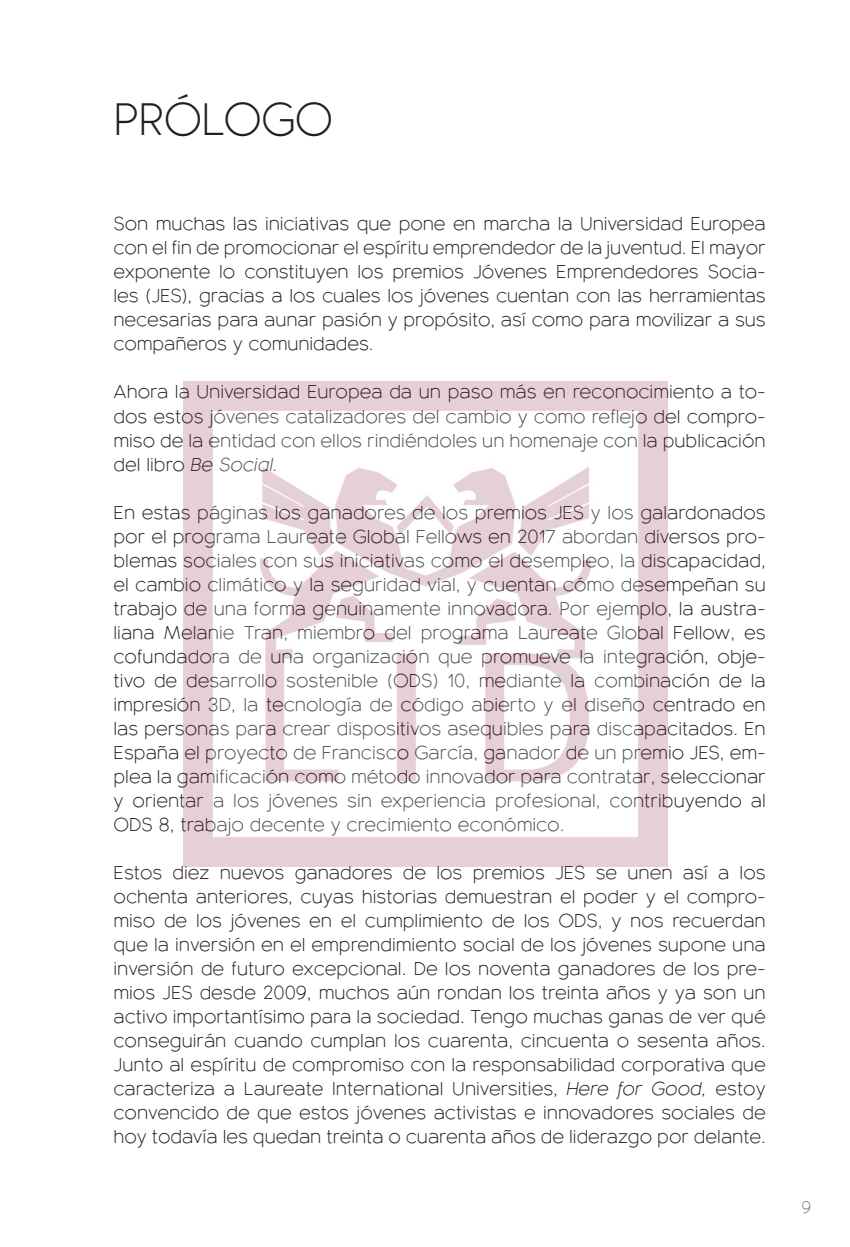
<style>
.page{position:relative;width:850px;height:1247px;background:#fff}
.page>*{position:absolute;margin:0;border:0;box-sizing:border-box;transform-origin:0 0}
.Titulo{font:300 44px "Bambino New";letter-spacing:-.02em;color:#231f20}
.Texto_entrevista{font:300 18px/24px "Bambino New";color:#231f20;text-align:justify}
.Texto_entrevista-2{font:300 16px "Bambino New";color:#76787b}
.s1{font-style:italic}
</style>
<div class="page">
<img style="left:183px;top:382px;width:484px;height:484px">
<p class="Titulo" style="left:113px;top:82px;width:221px">PRÓLOGO</p>
<p class="Texto_entrevista" style="left:113px;top:210px;width:654px">Son muchas las iniciativas que pone en marcha la Universidad Europea con el fin de promocionar el espíritu emprendedor de la juventud. El mayor exponente lo constituyen los premios Jóvenes Emprendedores Socia&shy;les (JES), gracias a los cuales los jóvenes cuentan con las herramientas necesarias para aunar pasión y propósito, así como para movilizar a sus compañeros y comunidades.</p>
<p class="Texto_entrevista" style="left:113px;top:378px;width:653px">Ahora la Universidad Europea da un paso más en reconocimiento a to&shy;dos estos jóvenes catalizadores del cambio y como reflejo del compro&shy;miso de la entidad con ellos rindiéndoles un homenaje con la publicación del libro <span class="s1">Be Social.</span></p>
<p class="Texto_entrevista" style="left:113px;top:498px;width:654px">En estas páginas los ganadores de los premios JES y los galardonados por el programa Laureate Global Fellows en 2017 abordan diversos pro&shy;blemas sociales con sus iniciativas como el desempleo, la discapacidad, el cambio climático y la seguridad vial, y cuentan cómo desempeñan su trabajo de una forma genuinamente innovadora. Por ejemplo, la austra&shy;liana Melanie Tran, miembro del programa Laureate Global Fellow, es cofundadora de una organización que promueve la integración, obje&shy;tivo de desarrollo sostenible (ODS) 10, mediante la combinación de la impresión 3D, la tecnología de código abierto y el diseño centrado en las personas para crear dispositivos asequibles para discapacitados. En España el proyecto de Francisco García, ganador de un premio JES, em&shy;plea la gamificación como método innovador para contratar, seleccionar y orientar a los jóvenes sin experiencia profesional, contribuyendo al ODS 8, trabajo decente y crecimiento económico.</p>
<p class="Texto_entrevista" style="left:113px;top:858px;width:654px">Estos diez nuevos ganadores de los premios JES se unen así a los ochenta anteriores, cuyas historias demuestran el poder y el compro&shy;miso de los jóvenes en el cumplimiento de los ODS, y nos recuerdan que la inversión en el emprendimiento social de los jóvenes supone una inversión de futuro excepcional. De los noventa ganadores de los pre&shy;mios JES desde 2009, muchos aún rondan los treinta años y ya son un activo importantísimo para la sociedad. Tengo muchas ganas de ver qué conseguirán cuando cumplan los cuarenta, cincuenta o sesenta años.<br>Junto al espíritu de compromiso con la responsabilidad corporativa que caracteriza a Laureate International Universities, <span class="s1">Here for Good,</span> estoy convencido de que estos jóvenes activistas e innovadores sociales de hoy todavía les quedan treinta o cuarenta años de liderazgo por delante.</p>
<p class="Texto_entrevista-2" style="left:801px;top:1194px;width:11px">9</p>
</div>
